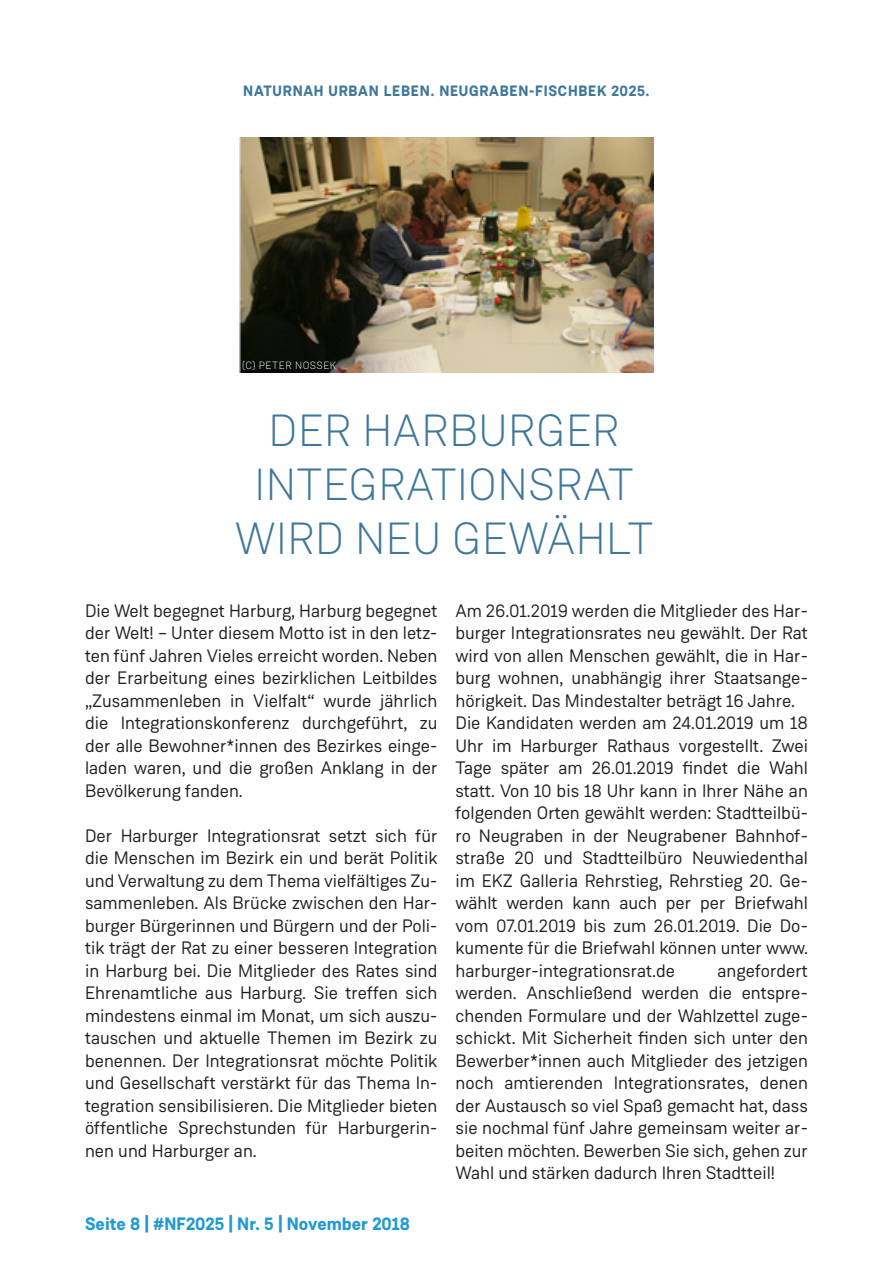
<style>
.page{position:relative;width:893px;height:1263px;background:#fff}
.page>*{position:absolute;margin:0;border:0;box-sizing:border-box;transform-origin:0 0}
.Headline_Typ_2{font:300 45px "Weissenhof Grotesk";letter-spacing:.01em;color:#3f779b}
.Fließtext{font:18px/22.5px "Weissenhof Grotesk";color:#231f20;text-align:justify}
.t1{font:700 18px "Weissenhof Grotesk";color:#219ad1}
.t2{font:700 15px "Weissenhof Grotesk";letter-spacing:.05em;color:#3f779b}
.t3{font:300 10.5px "Weissenhof Grotesk";letter-spacing:.05em;color:#fff}
</style>
<div class="page">
<img style="left:239px;top:137px;width:415px;height:235px">
<p class="t2" style="left:243px;top:82px;width:408px">NATURNAH URBAN LEBEN. NEUGRABEN-FISCHBEK 2025.</p>
<p class="t3" style="left:242px;top:359px;width:96px">(C) PETER NOSSEK</p>
<p class="Headline_Typ_2" style="left:269px;top:404px;width:353px">DER HARBURGER</p>
<p class="Headline_Typ_2" style="left:255px;top:458px;width:381px">INTEGRATIONSRAT</p>
<p class="Headline_Typ_2" style="left:235px;top:512px;width:420px">WIRD NEU GEWÄHLT</p>
<p class="Fließtext" style="left:85px;top:599px;width:354px">Die Welt begegnet Harburg, Harburg begegnet der Welt! – Unter diesem Motto ist in den letz&shy;ten fünf Jahren Vieles erreicht worden. Neben der Erarbeitung eines bezirklichen Leitbildes „Zusammenleben in Vielfalt“ wurde jährlich die Integrationskonferenz durchgeführt, zu der alle Bewohner*innen des Bezirkes einge&shy;laden waren, und die großen Anklang in der Bevölkerung fanden.</p>
<p class="Fließtext" style="left:85px;top:824px;width:354px">Der Harburger Integrationsrat setzt sich für die Menschen im Bezirk ein und berät Politik und Verwaltung zu dem Thema vielfältiges Zu&shy;sammenleben. Als Brücke zwischen den Har&shy;burger Bürgerinnen und Bürgern und der Poli&shy;tik trägt der Rat zu einer besseren Integration in Harburg bei. Die Mitglieder des Rates sind Ehrenamtliche aus Harburg. Sie treffen sich mindestens einmal im Monat, um sich auszu&shy;tauschen und aktuelle Themen im Bezirk zu benennen. Der Integrationsrat möchte Politik und Gesellschaft verstärkt für das Thema In&shy;tegration sensibilisieren. Die Mitglieder bieten öffentliche Sprechstunden für Harburgerin&shy;nen und Harburger an.</p>
<p class="t1" style="left:85px;top:1213px;width:326px">Seite 8 | #NF2025 | Nr. 5 | November 2018</p>
<p class="Fließtext" style="left:455px;top:599px;width:354px">Am 26.01.2019 werden die Mitglieder des Har&shy;burger Integrationsrates neu gewählt. Der Rat wird von allen Menschen gewählt, die in Har&shy;burg wohnen, unabhängig ihrer Staatsange&shy;hörigkeit. Das Mindestalter beträgt 16 Jahre.</p>
<p class="Fließtext" style="left:455px;top:711px;width:354px">Die Kandidaten werden am 24.01.2019 um 18<br>Uhr im Harburger Rathaus vorgestellt. Zwei Tage später am 26.01.2019 findet die Wahl statt. Von 10 bis 18 Uhr kann in Ihrer Nähe an folgenden Orten gewählt werden: Stadtteilbü&shy;ro Neugraben in der Neugrabener Bahnhof&shy;straße 20 und Stadtteilbüro Neuwiedenthal im EKZ Galleria Rehrstieg, Rehrstieg 20. Ge&shy;wählt werden kann auch per per Briefwahl vom 07.01.2019 bis zum 26.01.2019. Die Do&shy;kumente für die Briefwahl können unter www. harburger-integrationsrat.de</p>
<p class="Fließtext" style="left:455px;top:959px;width:354px;text-indent:262px">angefordert werden. Anschließend werden die entspre&shy;chenden Formulare und der Wahlzettel zuge&shy;schickt. Mit Sicherheit finden sich unter den Bewerber*innen auch Mitglieder des jetzigen noch amtierenden Integrationsrates, denen der Austausch so viel Spaß gemacht hat, dass sie nochmal fünf Jahre gemeinsam weiter ar&shy;beiten möchten. Bewerben Sie sich, gehen zur Wahl und stärken dadurch Ihren Stadtteil!</p>
</div>
